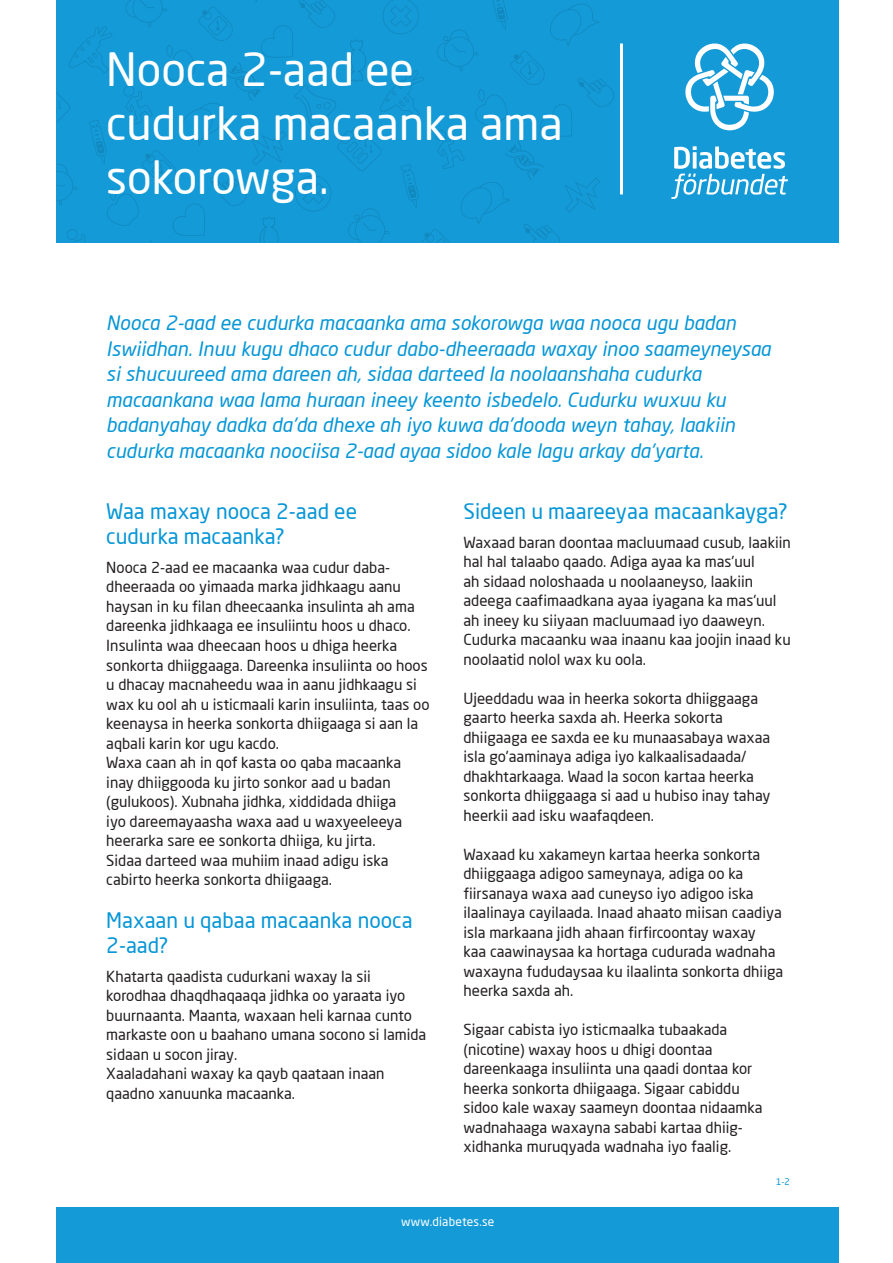
<style>
.page{position:relative;width:893px;height:1263px;background:#fff}
.page>*{position:absolute;margin:0;border:0;box-sizing:border-box;transform-origin:0 0}
.t1{font:45px/54px "Neo Sans Pro";color:#fff}
.t2{font:21px/25.2px "Neo Sans Pro";color:#0696d7}
.t3{font:italic 19.5px/25.5px "Neo Sans Pro";color:#0696d7}
.t4{font:15px/19.5px "Neo Sans Pro";color:#231f20}
.t5{font:12px "Neo Sans Pro";letter-spacing:.015em;color:#fff}
.t6{font:9px "Neo Sans Pro";color:#0696d7}
</style>
<div class="page">
<div style="left:57px;top:0;width:782px;height:242px;background:#149ad7"></div>
<svg style="left:57px;top:0;width:564px;height:243px"></svg>
<hr style="left:620px;top:43px;width:3px;height:151px;background:#fff">
<svg style="left:671px;top:146px;width:117px;height:53px"></svg>
<svg style="left:685px;top:43px;width:89px;height:87px"></svg>
<div style="left:57px;top:1208px;width:782px;height:55px;background:#149ad7"></div>
<h1 class="t1" style="left:106px;top:42px;width:458px">Nooca 2-aad ee cudurka macaanka ama sokorowga.</h1>
<p class="t3" style="left:106px;top:310px;width:666px">Nooca 2-aad ee cudurka macaanka ama sokorowga waa nooca ugu badan Iswiidhan. Inuu kugu dhaco cudur dabo-dheeraada waxay inoo saameyneysaa si shucuureed ama dareen ah, sidaa darteed la noolaanshaha cudurka macaankana waa lama huraan ineey keento isbedelo. Cudurku wuxuu ku badanyahay dadka da'da dhexe ah iyo kuwa da'dooda weyn tahay, laakiin cudurka macaanka noociisa 2-aad ayaa sidoo kale lagu arkay da'yarta.</p>
<h2 class="t2" style="left:106px;top:499px;width:252px">Waa maxay nooca 2-aad ee cudurka macaanka?</h2>
<p class="t4" style="left:106px;top:557px;width:325px">Nooca 2-aad ee macaanka waa cudur daba&shy;dheeraada oo yimaada marka jidhkaagu aanu haysan in ku filan dheecaanka insulinta ah ama dareenka jidhkaaga ee insuliintu hoos u dhaco.<br>Insulinta waa dheecaan hoos u dhiga heerka sonkorta dhiiggaaga. Dareenka insuliinta oo hoos u dhacay macnaheedu waa in aanu jidhkaagu si wax ku ool ah u isticmaali karin insuliinta, taas oo keenaysa in heerka sonkorta dhiigaaga si aan la aqbali karin kor ugu kacdo.<br>Waxa caan ah in qof kasta oo qaba macaanka inay dhiiggooda ku jirto sonkor aad u badan (gulukoos). Xubnaha jidhka, xiddidada dhiiga<br>iyo dareemayaasha waxa aad u waxyeeleeya heerarka sare ee sonkorta dhiiga, ku jirta.<br>Sidaa darteed waa muhiim inaad adigu iska cabirto heerka sonkorta dhiigaaga.</p>
<h2 class="t2" style="left:106px;top:907px;width:308px">Maxaan u qabaa macaanka nooca<br>2-aad?</h2>
<p class="t4" style="left:106px;top:966px;width:322px">Khatarta qaadista cudurkani waxay la sii korodhaa dhaqdhaqaaqa jidhka oo yaraata iyo buurnaanta. Maanta, waxaan heli karnaa cunto markaste oon u baahano umana socono si lamida sidaan u socon jiray.<br>Xaaladahani waxay ka qayb qaataan inaan qaadno xanuunka macaanka.</p>
<h2 class="t2" style="left:463px;top:499px;width:326px">Sideen u maareeyaa macaankayga?</h2>
<p class="t4" style="left:463px;top:532px;width:329px">Waxaad baran doontaa macluumaad cusub, laakiin hal hal talaabo qaado. Adiga ayaa ka mas'uul<br>ah sidaad noloshaada u noolaaneyso, laakiin adeega caafimaadkana ayaa iyagana ka mas'uul ah ineey ku siiyaan macluumaad iyo daaweyn.<br>Cudurka macaanku waa inaanu kaa joojin inaad ku noolaatid nolol wax ku oola.</p>
<p class="t4" style="left:463px;top:688px;width:309px">Ujeeddadu waa in heerka sokorta dhiiggaaga gaarto heerka saxda ah. Heerka sokorta dhiigaaga ee saxda ee ku munaasabaya waxaa isla go'aaminaya adiga iyo kalkaalisadaada/ dhakhtarkaaga. Waad la socon kartaa heerka sonkorta dhiiggaaga si aad u hubiso inay tahay heerkii aad isku waafaqdeen.</p>
<p class="t4" style="left:463px;top:844px;width:321px">Waxaad ku xakameyn kartaa heerka sonkorta dhiiggaaga adigoo sameynaya, adiga oo ka fiirsanaya waxa aad cuneyso iyo adigoo iska ilaalinaya cayilaada. Inaad ahaato miisan caadiya isla markaana jidh ahaan firfircoontay waxay<br>kaa caawinaysaa ka hortaga cudurada wadnaha waxayna fududaysaa ku ilaalinta sonkorta dhiiga heerka saxda ah.</p>
<p class="t4" style="left:463px;top:1020px;width:301px">Sigaar cabista iyo isticmaalka tubaakada (nicotine) waxay hoos u dhigi doontaa dareenkaaga insuliinta una qaadi dontaa kor heerka sonkorta dhiigaaga. Sigaar cabiddu sidoo kale waxay saameyn doontaa nidaamka wadnahaaga waxayna sababi kartaa dhiig&shy;xidhanka muruqyada wadnaha iyo faalig.</p>
<p class="t6" style="left:776px;top:1176px;width:15px">1-2</p>
<p class="t5" style="left:401px;top:1214px;width:95px">www.diabetes.se</p>
</div>
